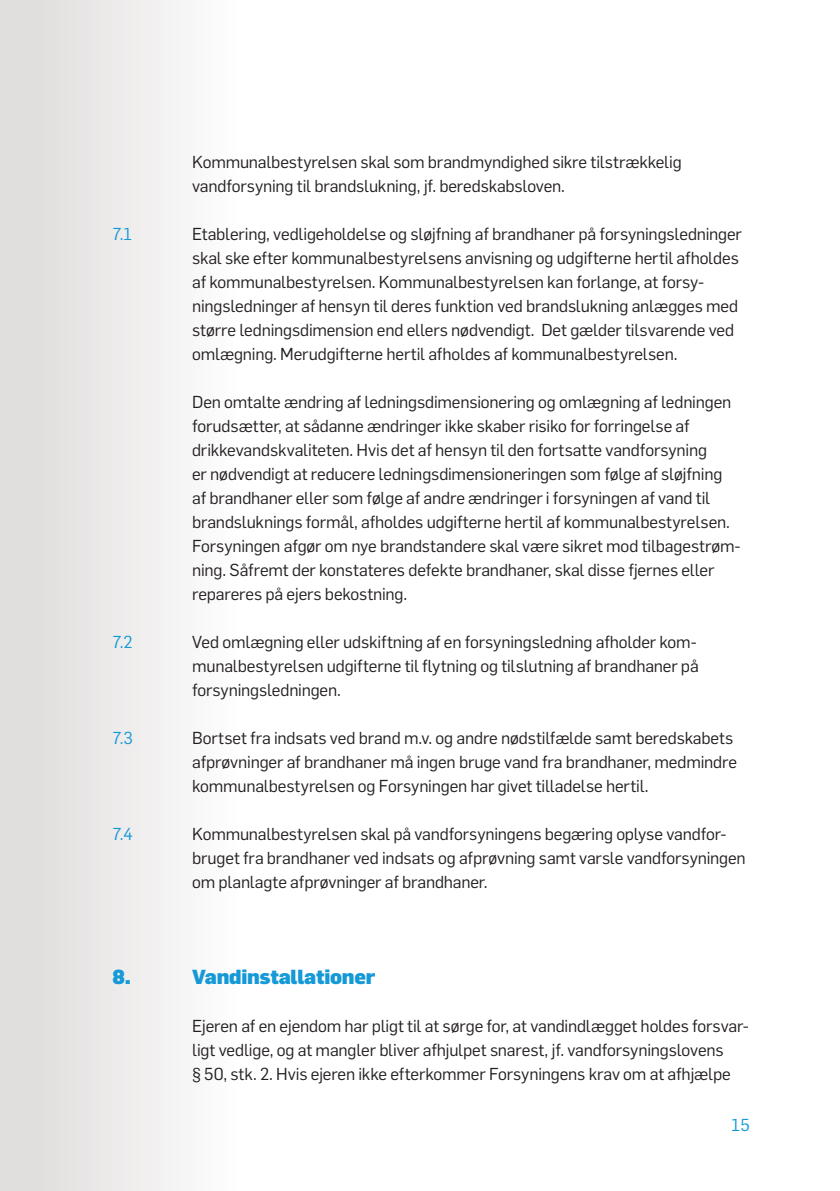
<style>
.page{position:relative;width:840px;height:1191px;background:#fff}
.page>*{position:absolute;margin:0;border:0;box-sizing:border-box;transform-origin:0 0}
.Brødtekst_1__indryk{font:900 20px "Flama";letter-spacing:-.015em;color:#1599d7}
.Brødtekst_1__indryk-2{font:17px/24px "Flama";letter-spacing:-.01em;color:#231f20}
.Brødtekst_1__indryk-3{font:17px "Flama";color:#1599d7}
.t1{font:17px "Flama";color:#1599d7}
</style>
<div class="page">
<svg style="left:0;top:0;width:179px;height:1191px;fill:#e8e7e6"></svg>
<p class="Brødtekst_1__indryk-2" style="left:192px;top:149px;width:491px">Kommunalbestyrelsen skal som brandmyndighed sikre tilstrækkelig vandforsyning til brandslukning, jf. beredskabsloven.</p>
<p class="Brødtekst_1__indryk-3" style="left:113px;top:221px;width:21px">7.1</p>
<p class="Brødtekst_1__indryk-2" style="left:192px;top:221px;width:551px">Etablering, vedligeholdelse og sløjfning af brandhaner på forsyningsledninger skal ske efter kommunalbestyrelsens anvisning og udgifterne hertil afholdes af kommunalbestyrelsen. Kommunalbestyrelsen kan forlange, at forsy&shy;ningsledninger af hensyn til deres funktion ved brandslukning anlægges med større ledningsdimension end ellers nødvendigt. Det gælder tilsvarende ved omlægning. Merudgifterne hertil afholdes af kommunalbestyrelsen.</p>
<p class="Brødtekst_1__indryk-2" style="left:192px;top:389px;width:549px">Den omtalte ændring af ledningsdimensionering og omlægning af ledningen forudsætter, at sådanne ændringer ikke skaber risiko for forringelse af drikkevandskvaliteten. Hvis det af hensyn til den fortsatte vandforsyning<br>er nødvendigt at reducere ledningsdimensioneringen som følge af sløjfning af brandhaner eller som følge af andre ændringer i forsyningen af vand til brandsluknings formål, afholdes udgifterne hertil af kommunalbestyrelsen.<br>Forsyningen afgør om nye brandstandere skal være sikret mod tilbagestrøm&shy;ning. Såfremt der konstateres defekte brandhaner, skal disse fjernes eller repareres på ejers bekostning.</p>
<p class="Brødtekst_1__indryk-3" style="left:113px;top:629px;width:21px">7.2</p>
<p class="Brødtekst_1__indryk-2" style="left:192px;top:629px;width:508px;text-align:justify">Ved omlægning eller udskiftning af en forsyningsledning afholder kom&shy;munalbestyrelsen udgifterne til flytning og tilslutning af brandhaner på forsyningsledningen.</p>
<p class="Brødtekst_1__indryk-3" style="left:113px;top:725px;width:22px">7.3</p>
<p class="Brødtekst_1__indryk-2" style="left:192px;top:725px;width:546px">Bortset fra indsats ved brand m.v. og andre nødstilfælde samt beredskabets afprøvninger af brandhaner må ingen bruge vand fra brandhaner, medmindre kommunalbestyrelsen og Forsyningen har givet tilladelse hertil.</p>
<p class="Brødtekst_1__indryk-3" style="left:113px;top:821px;width:22px">7.4</p>
<p class="Brødtekst_1__indryk-2" style="left:192px;top:821px;width:555px">Kommunalbestyrelsen skal på vandforsyningens begæring oplyse vandfor&shy;bruget fra brandhaner ved indsats og afprøvning samt varsle vandforsyningen om planlagte afprøvninger af brandhaner.</p>
<p class="Brødtekst_1__indryk" style="left:113px;top:964px;width:20px">8.</p>
<p class="Brødtekst_1__indryk" style="left:192px;top:964px;width:184px">Vandinstallationer</p>
<p class="Brødtekst_1__indryk-2" style="left:192px;top:1013px;width:558px">Ejeren af en ejendom har pligt til at sørge for, at vandindlægget holdes forsvar&shy;ligt vedlige, og at mangler bliver afhjulpet snarest, jf. vandforsyningslovens<br>§ 50, stk. 2. Hvis ejeren ikke efterkommer Forsyningens krav om at afhjælpe</p>
<p class="t1" style="left:730px;top:1115px;width:20px">15</p>
</div>
